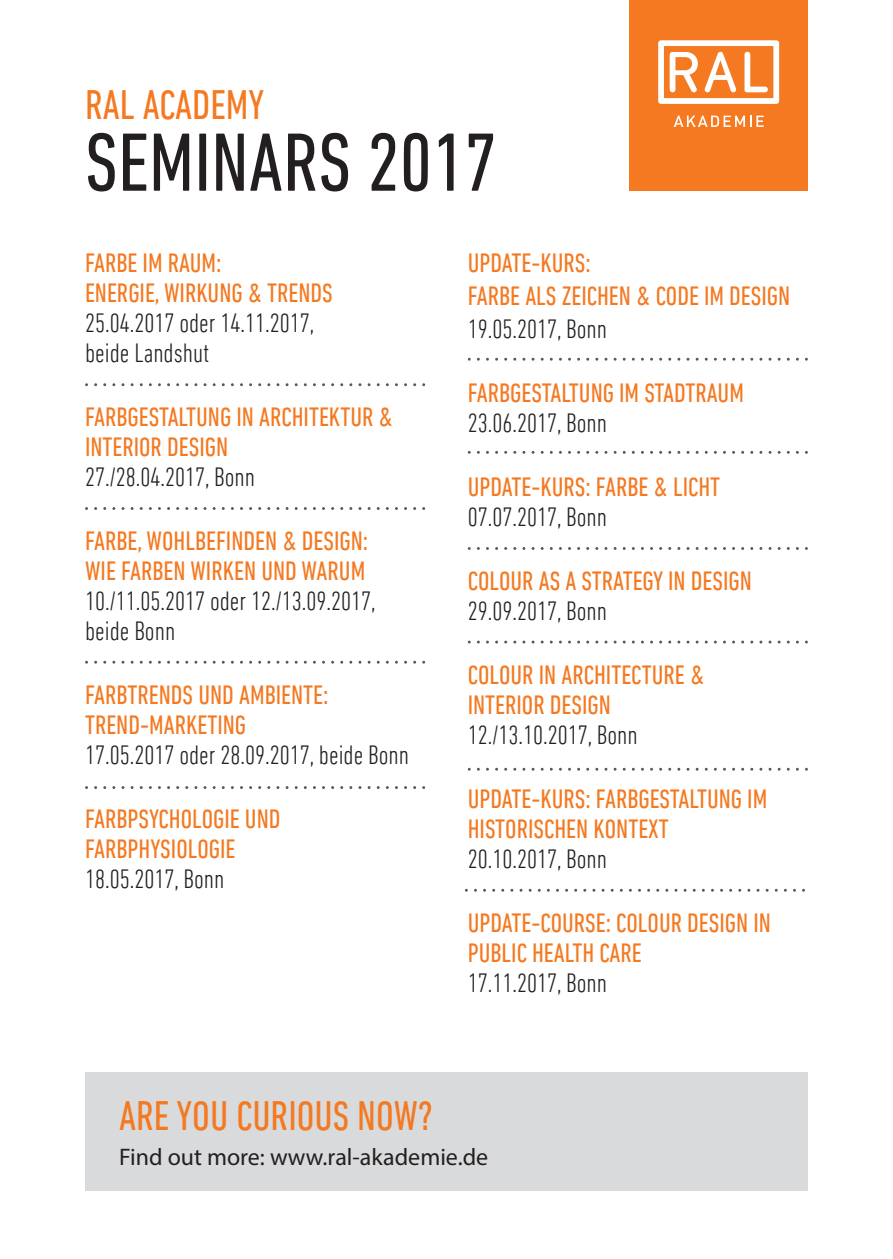
<style>
.page{position:relative;width:893px;height:1259px;background:#fff}
.page>*{position:absolute;margin:0;border:0;box-sizing:border-box;transform-origin:0 0}
.t1{font:condensed 84px "DIN Next LT Pro";color:#231f20}
.t2{font:condensed 42px "DIN Next LT Pro";color:#f47921}
.t3{font:condensed 27px/30px "DIN Next LT Pro";color:#f47921}
.t4{font:300 condensed 27px/30px "DIN Next LT Pro";color:#231f20}
.t5{font:24px "Myriad Pro";color:#231f20}
</style>
<div class="page">
<div style="left:629px;top:0;width:179px;height:190px;background:#f47921"></div>
<svg style="left:658px;top:40px;width:121px;height:64px"></svg>
<svg style="left:674px;top:116px;width:90px;height:11px"></svg>
<div style="left:85px;top:1072px;width:723px;height:119px;background:#d9dadc"></div>
<svg style="left:96px;top:660px;width:329px;height:3px"></svg>
<svg style="left:96px;top:507px;width:329px;height:3px"></svg>
<svg style="left:96px;top:383px;width:329px;height:3px"></svg>
<svg style="left:478px;top:358px;width:329px;height:3px"></svg>
<svg style="left:478px;top:451px;width:329px;height:3px"></svg>
<svg style="left:478px;top:547px;width:329px;height:3px"></svg>
<svg style="left:478px;top:640px;width:329px;height:3px"></svg>
<svg style="left:478px;top:767px;width:329px;height:3px"></svg>
<svg style="left:96px;top:786px;width:329px;height:3px"></svg>
<svg style="left:475px;top:888px;width:329px;height:3px"></svg>
<h2 class="t2" style="left:85px;top:81px;width:181px">RAL ACADEMY</h2>
<h1 class="t1" style="left:85px;top:115px;width:413px">SEMINARS 2017</h1>
<p class="t3" style="left:85px;top:248px;width:249px">FARBE IM RAUM:<br>ENERGIE, WIRKUNG &amp; TRENDS</p>
<p class="t4" style="left:85px;top:308px;width:231px">25.04.2017 oder 14.11.2017, beide Landshut</p>
<p class="t3" style="left:85px;top:402px;width:309px">FARBGESTALTUNG IN ARCHITEKTUR &amp;<br>INTERIOR DESIGN</p>
<p class="t4" style="left:85px;top:462px;width:171px">27./28.04.2017, Bonn</p>
<p class="t3" style="left:85px;top:526px;width:285px">FARBE, WOHLBEFINDEN &amp; DESIGN:<br>WIE FARBEN WIRKEN UND WARUM</p>
<p class="t4" style="left:85px;top:586px;width:292px">10./11.05.2017 oder 12./13.09.2017, beide Bonn</p>
<p class="t3" style="left:85px;top:680px;width:245px">FARBTRENDS UND AMBIENTE:<br>TREND-MARKETING</p>
<p class="t4" style="left:85px;top:740px;width:326px">17.05.2017 oder 28.09.2017, beide Bonn</p>
<p class="t3" style="left:85px;top:804px;width:197px">FARBPSYCHOLOGIE UND<br>FARBPHYSIOLOGIE</p>
<p class="t4" style="left:85px;top:864px;width:141px">18.05.2017, Bonn</p>
<p class="t3" style="left:468px;top:246px;width:324px;line-height:33px">UPDATE-KURS:<br>FARBE ALS ZEICHEN &amp; CODE IM DESIGN</p>
<p class="t4" style="left:468px;top:314px;width:141px">19.05.2017, Bonn</p>
<p class="t3" style="left:468px;top:378px;width:278px">FARBGESTALTUNG IM STADTRAUM</p>
<p class="t4" style="left:468px;top:408px;width:141px">23.06.2017, Bonn</p>
<p class="t3" style="left:468px;top:472px;width:254px">UPDATE-KURS: FARBE &amp; LICHT</p>
<p class="t4" style="left:468px;top:502px;width:141px">07.07.2017, Bonn</p>
<p class="t3" style="left:468px;top:566px;width:286px">COLOUR AS A STRATEGY IN DESIGN</p>
<p class="t4" style="left:468px;top:596px;width:141px">29.09.2017, Bonn</p>
<p class="t3" style="left:468px;top:660px;width:238px">COLOUR IN ARCHITECTURE &amp;<br>INTERIOR DESIGN</p>
<p class="t4" style="left:468px;top:720px;width:171px">12./13.10.2017, Bonn</p>
<p class="t3" style="left:468px;top:784px;width:301px">UPDATE-KURS: FARBGESTALTUNG IM<br>HISTORISCHEN KONTEXT</p>
<p class="t4" style="left:468px;top:844px;width:141px">20.10.2017, Bonn</p>
<p class="t3" style="left:468px;top:908px;width:305px">UPDATE-COURSE: COLOUR DESIGN IN<br>PUBLIC HEALTH CARE</p>
<p class="t4" style="left:468px;top:968px;width:141px">17.11.2017, Bonn</p>
<h2 class="t2" style="left:119px;top:1092px;width:316px">ARE YOU CURIOUS NOW?</h2>
<p class="t5" style="left:119px;top:1141px;width:371px">Find out more: www.ral-akademie.de</p>
</div>
